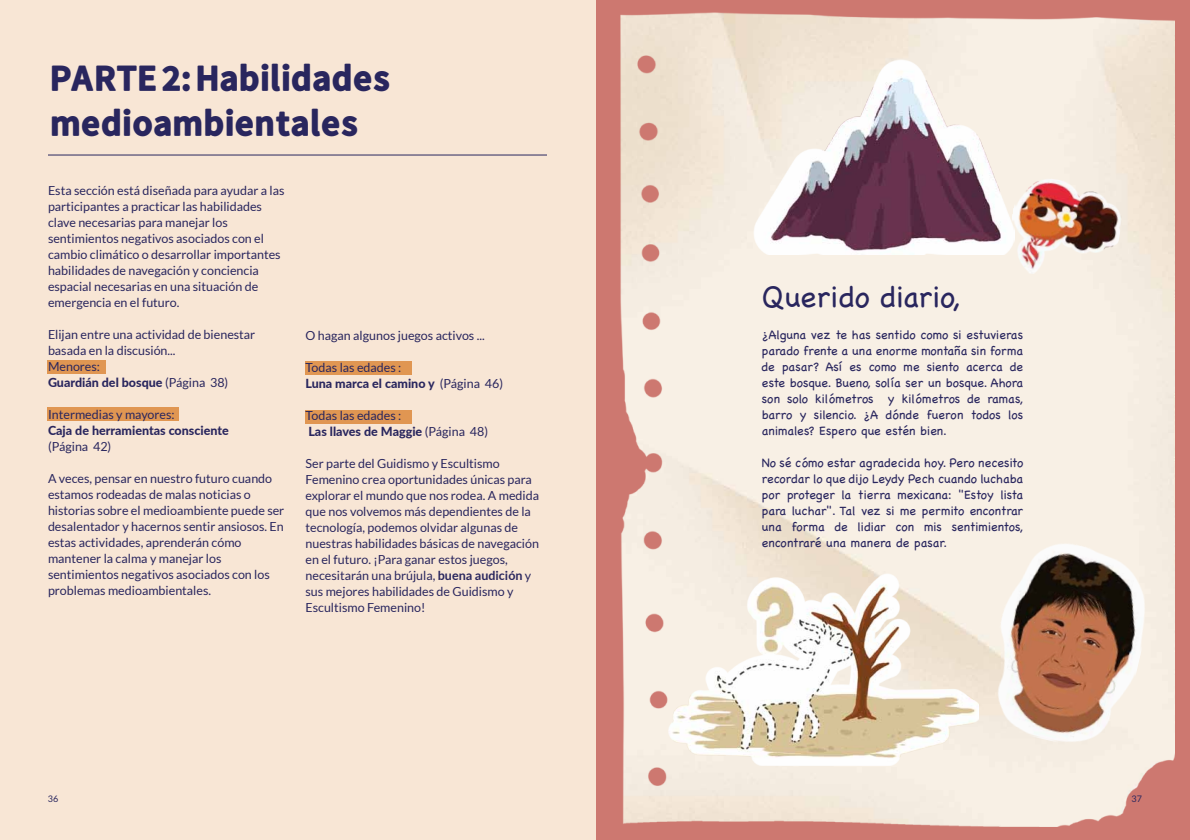
<style>
.page{position:relative;width:1190px;height:840px;background:#fff}
.page>*{position:absolute;margin:0;border:0;box-sizing:border-box;transform-origin:0 0}
.t1{font:36px/45px "Falling Sky Blk";letter-spacing:-.04em;color:#29265e}
.t2{font:30px "Chalkboard";color:#29265e}
.t3{font:12.5px/16px "Lato";color:#29265e}
.t4{font:12.5px/16px "Chalkboard";color:#29265e;text-align:justify}
.t5{font:800 12.5px "Lato";color:#29265e}
.t6{font:9px "Lato";color:#29265e}
.s1{font-weight:800}
.s2{font-weight:700}
</style>
<div class="page">
<div style="left:595px;top:0;width:595px;height:840px;background:#cd7870"></div>
<img style="left:621px;top:13px;width:554px;height:814px">
<div style="left:0;top:0;width:595px;height:840px;background:#f8e6d5"></div>
<div style="left:47px;top:360px;width:59px;height:14px;background:#e09652"></div>
<div style="left:305px;top:361px;width:106px;height:14px;background:#e09652"></div>
<div style="left:305px;top:410px;width:106px;height:14px;background:#e09652"></div>
<div style="left:47px;top:407px;width:132px;height:14px;background:#e09652"></div>
<img style="left:977px;top:532px;width:184px;height:224px">
<hr style="left:48px;top:155px;width:499px;height:1px;background:#29265e">
<img style="left:753px;top:59px;width:262px;height:196px">
<img style="left:1004px;top:174px;width:123px;height:112px">
<img style="left:669px;top:574px;width:309px;height:192px">
<h1 class="t1" style="left:50px;top:57px;width:343px;text-indent:111px">2: Habilidades medioambientales</h1>
<h1 class="t1" style="left:50px;top:57px;width:66px">PARTE</h1>
<p class="t3" style="left:48px;top:183px;width:238px">Esta sección está diseñada para ayudar a las participantes a practicar las habilidades clave necesarias para manejar los sentimientos negativos asociados con el cambio climático o desarrollar importantes habilidades de navegación y conciencia espacial necesarias en una situación de emergencia en el futuro.</p>
<p class="t3" style="left:48px;top:327px;width:209px">Elijan entre una actividad de bienestar basada en la discusión...<br>Menores:<br><span class="s1">Guardián del bosque</span> (Página 38)</p>
<p class="t3" style="left:48px;top:407px;width:128px">Intermedias y mayores:</p>
<p class="t5" style="left:48px;top:422px;width:182px">Caja de herramientas consciente</p>
<p class="t3" style="left:48px;top:439px;width:65px">(Página 42)</p>
<p class="t3" style="left:48px;top:471px;width:238px">A veces, pensar en nuestro futuro cuando estamos rodeadas de malas noticias o historias sobre el medioambiente puede ser desalentador y hacernos sentir ansiosos. En estas actividades, aprenderán cómo mantener la calma y manejar los sentimientos negativos asociados con los problemas medioambientales.</p>
<p class="t3" style="left:306px;top:328px;width:181px">O hagan algunos juegos activos ...</p>
<p class="t3" style="left:306px;top:360px;width:199px">Todas las edades :<br><span class="s1">Luna marca el camino y</span> (Página 46)</p>
<p class="t3" style="left:306px;top:408px;width:184px">Todas las edades :<br><span class="s1">Las llaves de Maggie</span> (Página 48)</p>
<p class="t3" style="left:306px;top:456px;width:235px">Ser parte del Guidismo y Escultismo Femenino crea oportunidades únicas para explorar el mundo que nos rodea. A medida que nos volvemos más dependientes de la tecnología, podemos olvidar algunas de nuestras habilidades básicas de navegación en el futuro. ¡Para ganar estos juegos, necesitarán una brújula, <span class="s2">buena audición</span> y sus mejores habilidades de Guidismo y Escultismo Femenino!</p>
<h2 class="t2" style="left:762px;top:279px;width:200px">Querido diario,</h2>
<p class="t4" style="left:762px;top:326px;width:263px">¿Alguna vez te has sentido como si estuvieras parado frente a una enorme montaña sin forma de pasar? Así es como me siento acerca de este bosque. Bueno, solía ser un bosque. Ahora son solo kilómetros y kilómetros de ramas, barro y silencio. ¿A dónde fueron todos los animales? Espero que estén bien.</p>
<p class="t4" style="left:762px;top:454px;width:263px">No sé cómo estar agradecida hoy. Pero necesito recordar lo que dijo Leydy Pech cuando luchaba por proteger la tierra mexicana: "Estoy lista para luchar". Tal vez si me permito encontrar una forma de lidiar con mis sentimientos, encontraré una manera de pasar.</p>
<p class="t6" style="left:48px;top:794px;width:12px">36</p>
<p class="t6" style="left:1132px;top:794px;width:12px">37</p>
</div>
